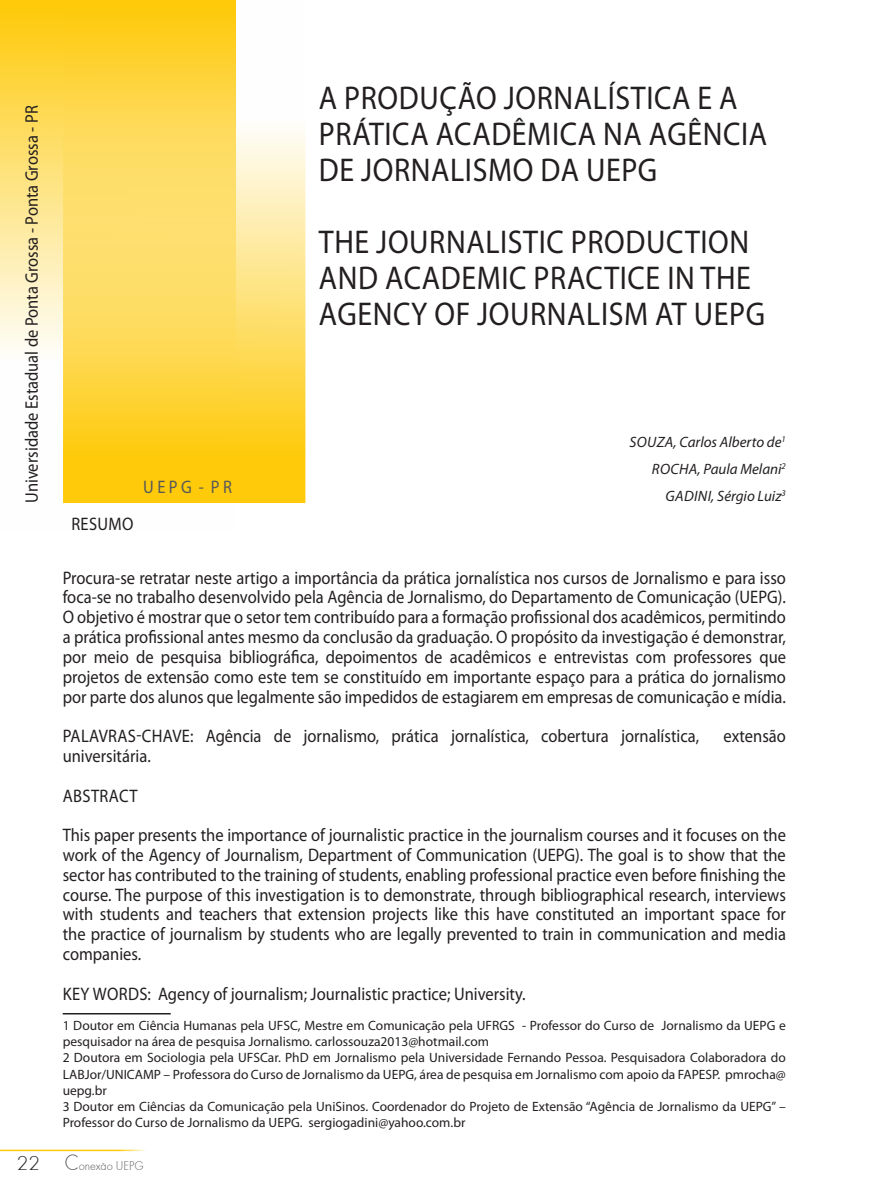
<style>
.page{position:relative;width:893px;height:1191px;background:#fff}
.page>*{position:absolute;margin:0;border:0;box-sizing:border-box;transform-origin:0 0}
.t1{font:33px/36px "Myriad Pro";letter-spacing:.02em;color:#231f20;scale:.91 1}
.t2{font:18.15px/19.8px "Myriad Pro";color:#231f20;text-align:justify;scale:.91 1}
.t3{font:18.15px "Myriad Pro";color:#57585a;scale:.91 1}
.t4{font:italic 15px/27px "Myriad Pro";color:#231f20;text-align:right}
.t5{font:13.5px/16.2px "Myriad Pro";color:#231f20}
.t6{font:13.2px "Futura TEE Ligh";color:#57585a;scale:.91 1}
.s1{font-size:21px;color:#231f20}
.s2{font-size:23.1px}
</style>
<div class="page">
<svg style="left:0;top:0;width:63px;height:351px;background:#fee27d"></svg>
<svg style="left:63px;top:0;width:242px;height:503px;background:#fedb5b"></svg>
<hr style="left:0;top:1149px;width:149px;height:2px;background:#feca0a">
<hr style="left:63px;top:1013px;width:108px;height:1px;background:#231f20">
<p class="t2" style="left:22px;top:503px;width:438px;rotate:-90deg">Universidade Estadual de Ponta Grossa - Ponta Grossa - PR</p>
<h1 class="t1" style="left:319px;top:79px;width:494px">A PRODUÇÃO JORNALÍSTICA E A<br>PRÁTICA ACADÊMICA NA AGÊNCIA<br>DE JORNALISMO DA UEPG</h1>
<p class="t2" style="left:71px;top:513px;width:23px">Resumo</p>
<p class="t3" style="left:143px;top:476px;width:99px">U E P G - P R</p>
<h1 class="t1" style="left:319px;top:223px;width:492px">THE JOURNALISTIC PRODUCTION<br>AND ACADEMIC PRACTICE IN THE<br>AGENCY OF JOURNALISM AT UEPG</h1>
<p class="t4" style="left:630px;top:428px;width:158px">Souza, Carlos Alberto de<sup>1<br></sup>Rocha, Paula Melani<sup>2<br></sup>Gadini, Sérgio Luiz<sup>3</sup></p>
<p class="t2" style="left:63px;top:567px;width:796px">Procura-se retratar neste artigo a importância da prática jornalística nos cursos de Jornalismo e para isso foca-se no trabalho desenvolvido pela Agência de Jornalismo, do Departamento de Comunicação (UEPG).<br>O objetivo é mostrar que o setor tem contribuído para a formação profissional dos acadêmicos, permitindo a prática profissional antes mesmo da conclusão da graduação. O propósito da investigação é demonstrar, por meio de pesquisa bibliográfica, depoimentos de acadêmicos e entrevistas com professores que projetos de extensão como este tem se constituído em importante espaço para a prática do jornalismo por parte dos alunos que legalmente são impedidos de estagiarem em empresas de comunicação e mídia.</p>
<p class="t2" style="left:63px;top:726px;width:701px">Palavras-chave: Agência de jornalismo, prática jornalística, cobertura jornalística,</p>
<p class="t2" style="left:723px;top:726px;width:70px">extensão</p>
<p class="t2" style="left:63px;top:735px;width:796px;line-height:39.6px;text-align:left">universitária.<br>Abstract<br>This paper presents the importance of journalistic practice in the journalism courses and it focuses on the</p>
<p class="t2" style="left:63px;top:844px;width:796px">work of the Agency of Journalism, Department of Communication (UEPG). The goal is to show that the sector has contributed to the training of students, enabling professional practice even before finishing the course. The purpose of this investigation is to demonstrate, through bibliographical research, interviews with students and teachers that extension projects like this have constituted an important space for the practice of journalism by students who are legally prevented to train in communication and media companies.</p>
<p class="t2" style="left:63px;top:983px;width:61px">Key words</p>
<p class="t2" style="left:148px;top:983px;width:417px">: Agency of journalism; Journalistic practice; University.</p>
<p class="t5" style="left:63px;top:1017px;width:725px">1 Doutor em Ciência Humanas pela UFSC, Mestre em Comunicação pela UFRGS - Professor do Curso de Jornalismo da UEPG e pesquisador na área de pesquisa Jornalismo. carlossouza2013@hotmail.com<br>2 Doutora em Sociologia pela UFSCar. PhD em Jornalismo pela Universidade Fernando Pessoa. Pesquisadora Colaboradora do LABJor/UNICAMP – Professora do Curso de Jornalismo da UEPG, área de pesquisa em Jornalismo com apoio da FAPESP. pmrocha@ uepg.br<br>3 Doutor em Ciências da Comunicação pela UniSinos. Coordenador do Projeto de Extensão “Agência de Jornalismo da UEPG” – Professor do Curso de Jornalismo da UEPG. sergiogadini@yahoo.com.br</p>
<p class="t6" style="left:17px;top:1158px;width:141px"><span class="s1">22</span> <span class="s2">C</span>onexao UEPG</p>
<p class="t6" style="left:102px;top:1154px;width:4px">-</p>
</div>
